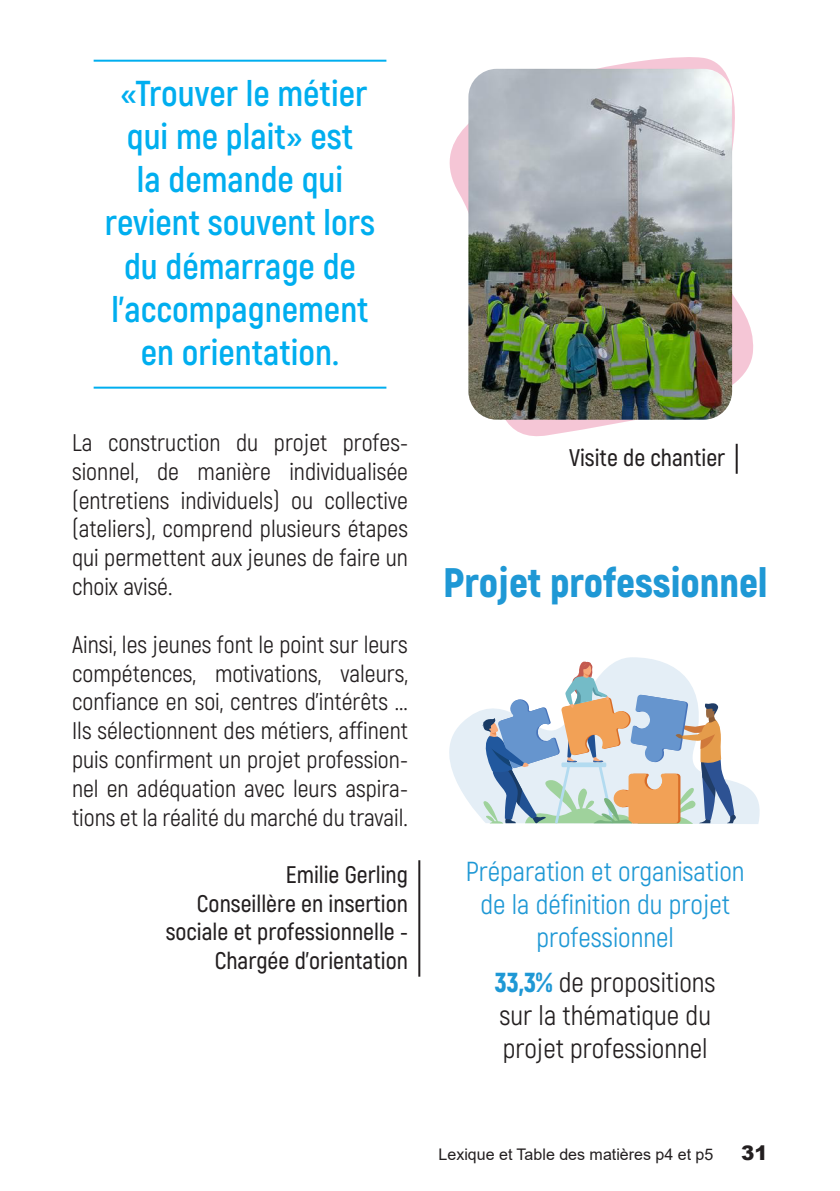
<style>
.page{position:relative;width:840px;height:1191px;background:#fff}
.page>*{position:absolute;margin:0;border:0;box-sizing:border-box;transform-origin:0 0}
.titre_-_rédaction{font:900 41.2px "Akrobat";color:#1f98d5}
.citation{font:700 36px/43.2px "Akrobat";color:#00aeef;text-align:center}
.paragraphe{font:27.4px/33px "Akrobat";color:#1f98d5;text-align:center}
.paragraphe_-_rédacti{font:27.4px/33px "Akrobat";color:#231f20}
.paragraphe_-_rédacti-2{font:24px/28.8px "Akrobat";color:#231f20;text-align:justify}
.signature{font:600 24px/28.8px "Akrobat";color:#231f20;text-align:right}
.t1{font:900 20px "Arial";color:#231f20}
.t2{font:16px "Arial";color:#231f20}
.s1{font-weight:900;color:#1f98d5}
</style>
<div class="page">
<svg style="left:449px;top:57px;width:305px;height:380px"></svg>
<hr style="left:94px;top:387px;width:292px;height:2px;background:#00aeef">
<hr style="left:94px;top:60px;width:292px;height:2px;background:#00aeef">
<hr style="left:418px;top:860px;width:2px;height:116px;background:#231f20">
<svg style="left:449px;top:657px;width:311px;height:167px"></svg>
<svg style="left:479px;top:659px;width:256px;height:165px"></svg>
<img style="left:468px;top:69px;width:263px;height:351px">
<hr style="left:735px;top:444px;width:2px;height:30px;background:#231f20">
<p class="citation" style="left:105px;top:71px;width:271px">«Trouver le métier qui me plait» est<br>la demande qui revient souvent lors du démarrage de l’accompagnement en orientation.</p>
<p class="paragraphe_-_rédacti-2" style="left:72px;top:428px;width:337px">La construction du projet profes&shy;sionnel, de manière individualisée (entretiens individuels) ou collective (ateliers), comprend plusieurs étapes qui permettent aux jeunes de faire un choix avisé.</p>
<p class="paragraphe_-_rédacti-2" style="left:72px;top:630px;width:337px">Ainsi, les jeunes font le point sur leurs compétences, motivations, valeurs, confiance en soi, centres d’intérêts ...<br>Ils sélectionnent des métiers, affinent puis confirment un projet profession&shy;nel en adéquation avec leurs aspira&shy;tions et la réalité du marché du travail.</p>
<p class="signature" style="left:285px;top:860px;width:124px">Emilie Gerling</p>
<p class="signature" style="left:165px;top:888px;width:244px">Conseillère en insertion sociale et professionnelle -<br>Chargée d’orientation</p>
<p class="signature" style="left:568px;top:443px;width:158px">Visite de chantier</p>
<p class="titre_-_rédaction" style="left:443px;top:555px;width:325px">Projet professionnel</p>
<p class="paragraphe" style="left:465px;top:855px;width:280px">Préparation et organisation de la définition du projet professionnel</p>
<p class="paragraphe_-_rédacti" style="left:494px;top:966px;width:222px"><span class="s1">33,3%</span> de propositions sur la thématique du projet professionnel</p>
<p class="t2" style="left:438px;top:1143px;width:276px">Lexique et Table des matières p4 et p5</p>
<p class="t1" style="left:740px;top:1138px;width:28px">31</p>
</div>
